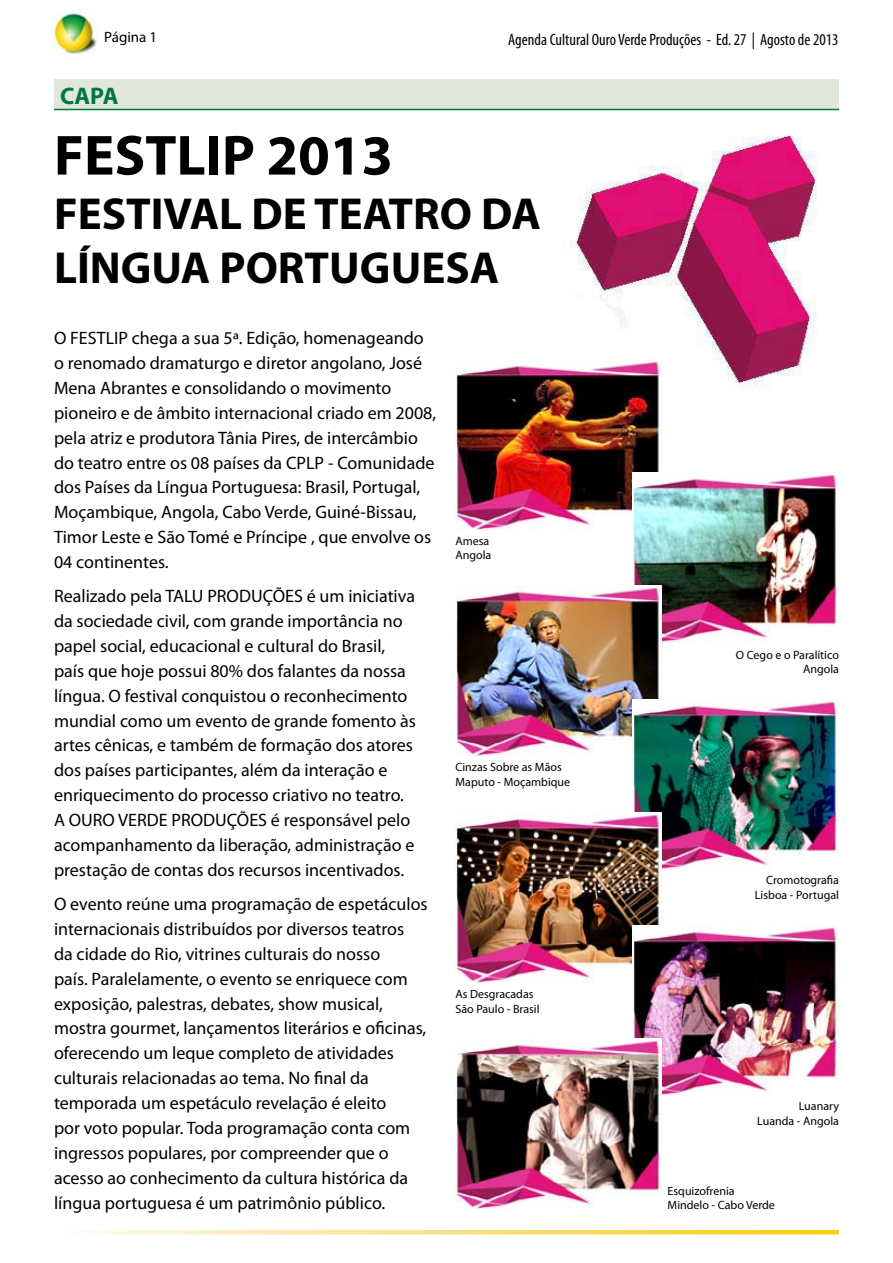
<style>
.page{position:relative;width:893px;height:1263px;background:#fff}
.page>*{position:absolute;margin:0;border:0;box-sizing:border-box;transform-origin:0 0}
.t1{font:700 57px "Myriad Pro";color:#000}
.t2{font:700 45px/54px "Myriad Pro";color:#000}
.t3{font:700 24px "Myriad Pro";color:#00783d}
.t4{font:18px/24.9px "Myriad Pro";color:#000}
.t5{font:condensed 16.5px "Myriad Pro";color:#000}
.t6{font:15px "Myriad Pro";color:#000}
.t7{font:12px/14.4px "Myriad Pro";color:#000}
</style>
<div class="page">
<img style="left:54px;top:12px;width:43px;height:42px">
<svg style="left:76px;top:1230px;width:763px;height:4px;background:#fae181"></svg>
<img style="left:570px;top:135px;width:247px;height:251px">
<div style="left:54px;top:80px;width:785px;height:30px;background:#e1e7de"></div>
<hr style="left:54px;top:109px;width:785px;height:1px;background:#00783d">
<img style="left:455px;top:359px;width:207px;height:170px">
<img style="left:633px;top:473px;width:206px;height:170px">
<img style="left:455px;top:586px;width:207px;height:170px">
<img style="left:633px;top:699px;width:206px;height:170px">
<img style="left:455px;top:812px;width:207px;height:170px">
<img style="left:633px;top:926px;width:206px;height:170px">
<img style="left:455px;top:1039px;width:207px;height:170px">
<p class="t6" style="left:104px;top:28px;width:55px">Página 1</p>
<p class="t5" style="left:508px;top:29px;width:332px">Agenda Cultural Ouro Verde Produções - Ed. 27 | Agosto de 2013</p>
<h3 class="t3" style="left:60px;top:80px;width:60px">CAPA</h3>
<h1 class="t1" style="left:54px;top:118px;width:341px">FESTLIP 2013</h1>
<h2 class="t2" style="left:54px;top:185px;width:489px">FESTIVAL DE TEATRO DA<br>LÍNGUA PORTUGUESA</h2>
<p class="t4" style="left:54px;top:325px;width:384px">O FESTLIP chega a sua 5ª. Edição, homenageando o renomado dramaturgo e diretor angolano, José Mena Abrantes e consolidando o movimento pioneiro e de âmbito internacional criado em 2008, pela atriz e produtora Tânia Pires, de intercâmbio do teatro entre os 08 países da CPLP - Comunidade dos Países da Língua Portuguesa: Brasil, Portugal, Moçambique, Angola, Cabo Verde, Guiné-Bissau, Timor Leste e São Tomé e Príncipe , que envolve os 04 continentes.</p>
<p class="t4" style="left:54px;top:583px;width:363px">Realizado pela TALU PRODUÇÕES é um iniciativa da sociedade civil, com grande importância no papel social, educacional e cultural do Brasil, país que hoje possui 80% dos falantes da nossa língua. O festival conquistou o reconhecimento mundial como um evento de grande fomento às artes cênicas, e também de formação dos atores dos países participantes, além da interação e enriquecimento do processo criativo no teatro.<br>A OURO VERDE PRODUÇÕES é responsável pelo acompanhamento da liberação, administração e prestação de contas dos recursos incentivados.</p>
<p class="t4" style="left:54px;top:891px;width:375px">O evento reúne uma programação de espetáculos internacionais distribuídos por diversos teatros<br>da cidade do Rio, vitrines culturais do nosso<br>país. Paralelamente, o evento se enriquece com exposição, palestras, debates, show musical, mostra gourmet, lançamentos literários e oficinas, oferecendo um leque completo de atividades culturais relacionadas ao tema. No final da temporada um espetáculo revelação é eleito<br>por voto popular. Toda programação conta com ingressos populares, por compreender que o acesso ao conhecimento da cultura histórica da língua portuguesa é um patrimônio público.</p>
<p class="t7" style="left:455px;top:533px;width:37px">Amesa<br>Angola</p>
<p class="t7" style="left:455px;top:760px;width:116px">Cinzas Sobre as Mãos<br>Maputo - Moçambique</p>
<p class="t7" style="left:455px;top:987px;width:86px">As Desgracadas<br>São Paulo - Brasil</p>
<p class="t7" style="left:736px;top:647px;width:104px;text-align:right">O Cego e o Paralítico<br>Angola</p>
<p class="t7" style="left:755px;top:873px;width:85px;text-align:right">Cromotografia<br>Lisboa - Portugal</p>
<p class="t7" style="left:757px;top:1099px;width:83px;text-align:right">Luanary<br>Luanda - Angola</p>
<p class="t7" style="left:668px;top:1183px;width:109px">Esquizofrenia<br>Mindelo - Cabo Verde</p>
</div>
